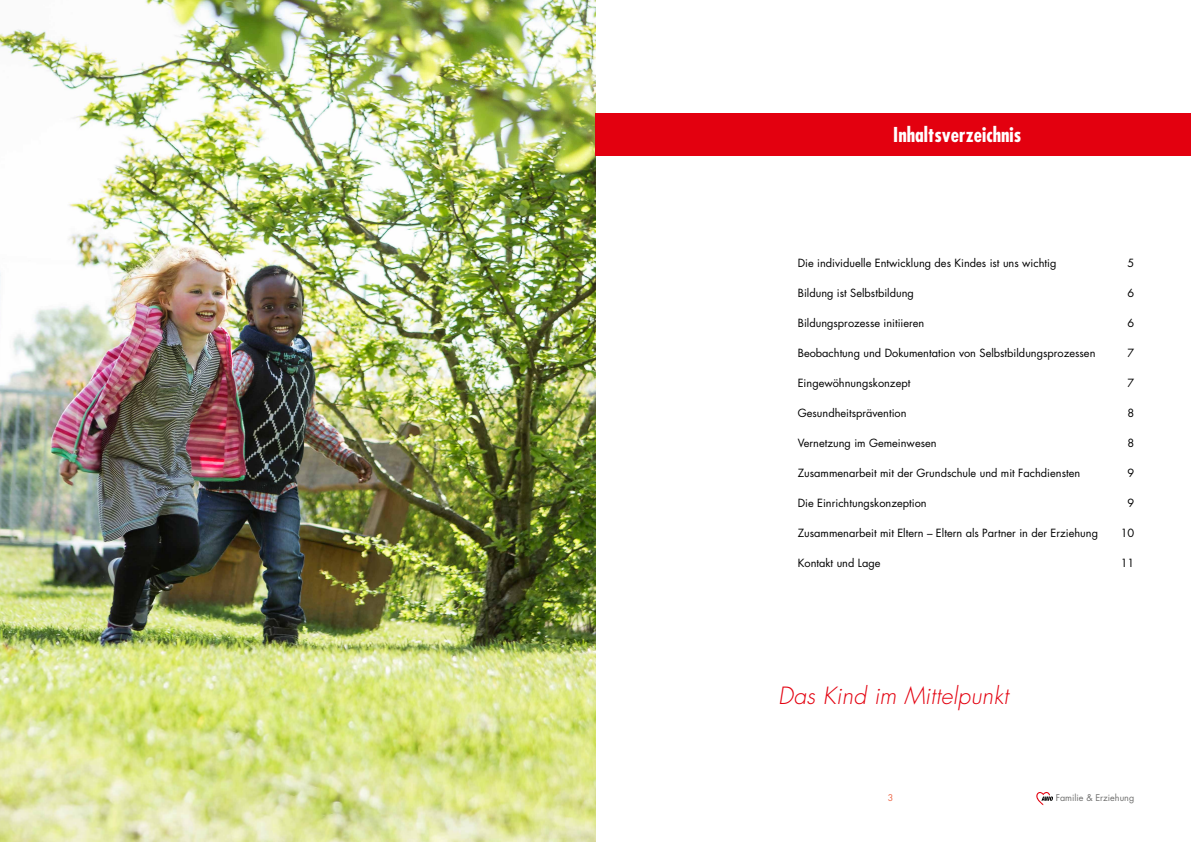
<style>
.page{position:relative;width:1191px;height:842px;background:#fff}
.page>*{position:absolute;margin:0;border:0;box-sizing:border-box;transform-origin:0 0}
.t1{font:italic 300 23.1px "Futura";letter-spacing:.01em;color:#e3000f}
.t2{font:700 condensed 20px "Futura";color:#fff}
.t3{font:11px "Futura";color:#000}
.t4{font:9px "Futura";color:#6f6f6e}
.t5{font:9px "Futura";color:#ed694a}
</style>
<div class="page">
<img style="left:0;top:0;width:595px;height:842px">
<div style="left:595px;top:113px;width:596px;height:43px;background:#e3000f"></div>
<svg style="left:1036px;top:792px;width:17px;height:13px"></svg>
<h2 class="t2" style="left:893px;top:122px;width:130px">Inhaltsverzeichnis</h2>
<p class="t3" style="left:797px;top:256px;width:260px">Die individuelle Entwicklung des Kindes ist uns wichtig</p>
<p class="t3" style="left:1127px;top:256px;width:8px">5</p>
<p class="t3" style="left:797px;top:286px;width:118px">Bildung ist Selbstbildung</p>
<p class="t3" style="left:1127px;top:286px;width:8px">6</p>
<p class="t3" style="left:797px;top:316px;width:128px">Bildungsprozesse initiieren</p>
<p class="t3" style="left:1127px;top:316px;width:8px">6</p>
<p class="t3" style="left:797px;top:346px;width:299px">Beobachtung und Dokumentation von Selbstbildungsprozessen</p>
<p class="t3" style="left:1127px;top:346px;width:8px">7</p>
<p class="t3" style="left:797px;top:376px;width:114px">Eingewöhnungskonzept</p>
<p class="t3" style="left:1127px;top:376px;width:8px">7</p>
<p class="t3" style="left:797px;top:406px;width:110px">Gesundheitsprävention</p>
<p class="t3" style="left:1127px;top:406px;width:8px">8</p>
<p class="t3" style="left:797px;top:436px;width:140px">Vernetzung im Gemeinwesen</p>
<p class="t3" style="left:1127px;top:436px;width:8px">8</p>
<p class="t3" style="left:797px;top:466px;width:284px">Zusammenarbeit mit der Grundschule und mit Fachdiensten</p>
<p class="t3" style="left:1127px;top:466px;width:8px">9</p>
<p class="t3" style="left:797px;top:496px;width:130px">Die Einrichtungskonzeption</p>
<p class="t3" style="left:1127px;top:496px;width:8px">9</p>
<p class="t3" style="left:797px;top:526px;width:302px">Zusammenarbeit mit Eltern – Eltern als Partner in der Erziehung</p>
<p class="t3" style="left:1120px;top:526px;width:15px">10</p>
<p class="t3" style="left:797px;top:556px;width:84px">Kontakt und Lage</p>
<p class="t3" style="left:1120px;top:556px;width:15px">11</p>
<h1 class="t1" style="left:778px;top:682px;width:232px">Das Kind im Mittelpunkt</h1>
<p class="t5" style="left:887px;top:792px;width:7px">3</p>
<p class="t4" style="left:1055px;top:792px;width:80px">Familie &amp; Erziehung</p>
</div>
